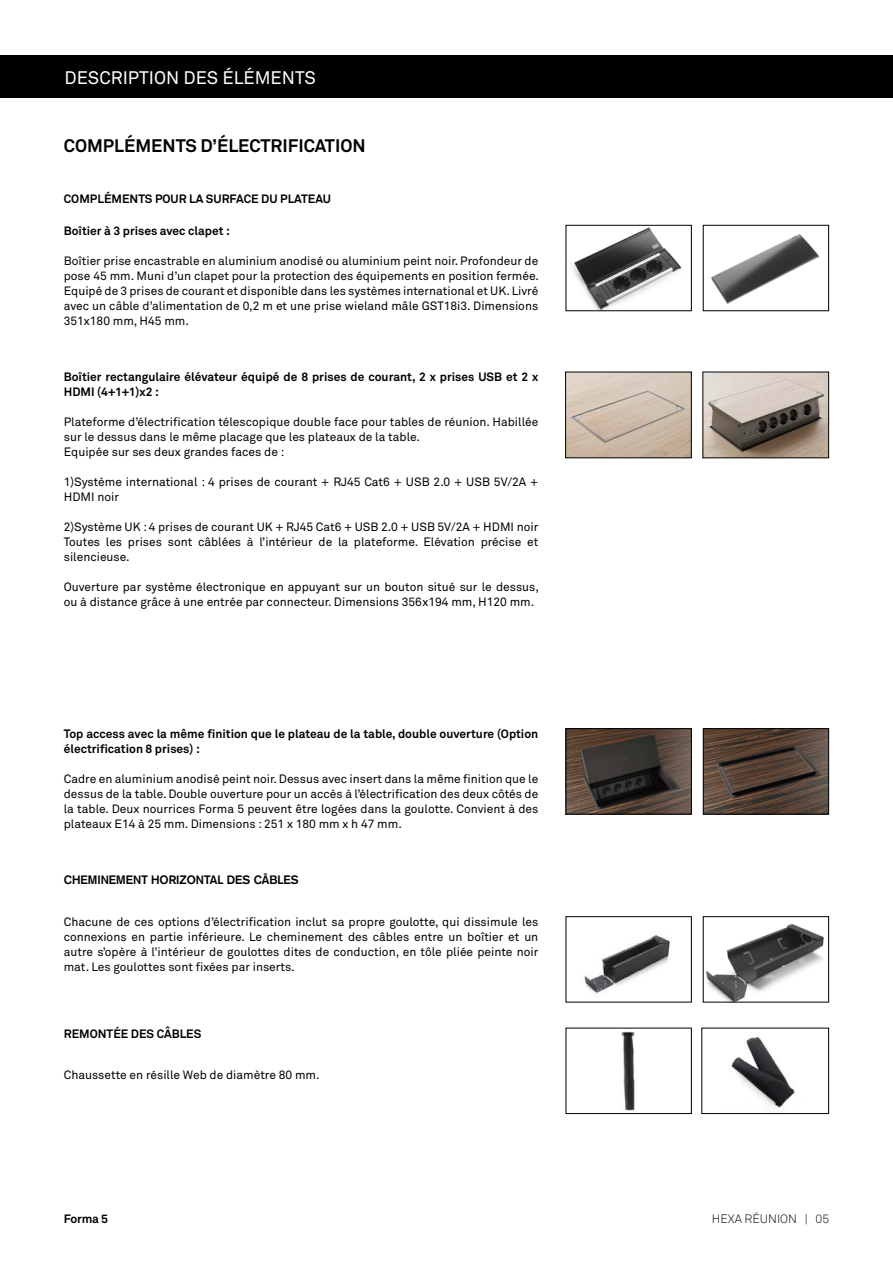
<style>
.page{position:relative;width:893px;height:1263px;background:#fff}
.page>*{position:absolute;margin:0;border:0;box-sizing:border-box;transform-origin:0 0}
.t1{font:700 18px "Akkurat";color:#000}
.t2{font:18px "Akkurat";color:#fff}
.t3{font:12px/15px "Akkurat";color:#000;text-align:justify}
.t4{font:700 12px/15px "Akkurat";color:#000}
.t5{font:700 12px "Akzidenz Grotesk";color:#000}
.t6{font:300 12px "Akkurat";color:#000}
</style>
<div class="page">
<div style="left:0;top:55px;width:893px;height:43px;background:#000"></div>
<img style="left:572px;top:227px;width:110px;height:82px">
<div style="left:566px;top:225px;width:125px;height:86px;border:1px solid #000"></div>
<img style="left:711px;top:234px;width:109px;height:70px">
<div style="left:703px;top:225px;width:126px;height:86px;border:1px solid #000"></div>
<img style="left:568px;top:730px;width:121px;height:82px">
<div style="left:566px;top:728px;width:125px;height:86px;border:1px solid #000"></div>
<img style="left:705px;top:730px;width:122px;height:82px">
<div style="left:703px;top:728px;width:126px;height:86px;border:1px solid #000"></div>
<img style="left:567px;top:374px;width:122px;height:82px">
<img style="left:705px;top:374px;width:122px;height:82px">
<img style="left:584px;top:935px;width:86px;height:59px">
<div style="left:566px;top:916px;width:125px;height:86px;border:1px solid #000"></div>
<img style="left:621px;top:1031px;width:14px;height:80px">
<div style="left:566px;top:1028px;width:125px;height:86px;border:1px solid #000"></div>
<img style="left:731px;top:1037px;width:64px;height:71px">
<div style="left:702px;top:1028px;width:127px;height:86px;border:1px solid #000"></div>
<img style="left:706px;top:923px;width:118px;height:77px">
<div style="left:703px;top:916px;width:126px;height:86px;border:1px solid #000"></div>
<h1 class="t2" style="left:65px;top:66px;width:253px">DESCRIPTION DES ÉLÉMENTS</h1>
<h1 class="t1" style="left:64px;top:135px;width:303px">COMPLÉMENTS D’ÉLECTRIFICATION</h1>
<p class="t4" style="left:64px;top:191px;width:269px">COMPLÉMENTS POUR LA SURFACE DU PLATEAU</p>
<p class="t4" style="left:64px;top:223px;width:168px">Boîtier à 3 prises avec clapet :</p>
<p class="t3" style="left:64px;top:253px;width:477px">Boîtier prise encastrable en aluminium anodisé ou aluminium peint noir. Profondeur de pose 45 mm. Muni d’un clapet pour la protection des équipements en position fermée.<br>Equipé de 3 prises de courant et disponible dans les systèmes international et UK. Livré avec un câble d’alimentation de 0,2 m et une prise wieland mâle GST18i3. Dimensions 351x180 mm, H45 mm.</p>
<p class="t4" style="left:64px;top:369px;width:476px">Boîtier rectangulaire élévateur équipé de 8 prises de courant, 2 x prises USB et 2 x<br>HDMI (4+1+1)x2 :</p>
<p class="t3" style="left:64px;top:414px;width:476px;text-align:left">Plateforme d’électrification télescopique double face pour tables de réunion. Habillée sur le dessus dans le même placage que les plateaux de la table.<br>Equipée sur ses deux grandes faces de :</p>
<p class="t3" style="left:64px;top:474px;width:476px">1)Système international : 4 prises de courant + RJ45 Cat6 + USB 2.0 + USB 5V/2A +<br>HDMI noir</p>
<p class="t3" style="left:64px;top:519px;width:476px">2)Système UK : 4 prises de courant UK + RJ45 Cat6 + USB 2.0 + USB 5V/2A + HDMI noir Toutes les prises sont câblées à l’intérieur de la plateforme. Elévation précise et silencieuse.</p>
<p class="t3" style="left:64px;top:579px;width:477px">Ouverture par système électronique en appuyant sur un bouton situé sur le dessus, ou à distance grâce à une entrée par connecteur. Dimensions 356x194 mm, H120 mm.</p>
<p class="t4" style="left:64px;top:726px;width:476px">Top access avec la même finition que le plateau de la table, double ouverture (Option électrification 8 prises) :</p>
<p class="t3" style="left:64px;top:771px;width:476px">Cadre en aluminium anodisé peint noir. Dessus avec insert dans la même finition que le dessus de la table. Double ouverture pour un accès à l’électrification des deux côtés de la table. Deux nourrices Forma 5 peuvent être logées dans la goulotte. Convient à des plateaux E14 à 25 mm. Dimensions : 251 x 180 mm x h 47 mm.</p>
<p class="t5" style="left:64px;top:873px;width:236px">CHEMINEMENT HORIZONTAL DES CÂBLES</p>
<p class="t3" style="left:64px;top:914px;width:476px">Chacune de ces options d’électrification inclut sa propre goulotte, qui dissimule les connexions en partie inférieure. Le cheminement des câbles entre un boîtier et un autre s’opère à l’intérieur de goulottes dites de conduction, en tôle pliée peinte noir mat. Les goulottes sont fixées par inserts.</p>
<p class="t4" style="left:64px;top:1025px;width:139px">REMONTÉE DES CÂBLES</p>
<p class="t3" style="left:64px;top:1067px;width:257px">Chaussette en résille Web de diamètre 80 mm.</p>
<p class="t4" style="left:64px;top:1211px;width:46px">Forma 5</p>
<p class="t6" style="left:712px;top:1211px;width:119px">HEXA RÉUNION | 05</p>
</div>
